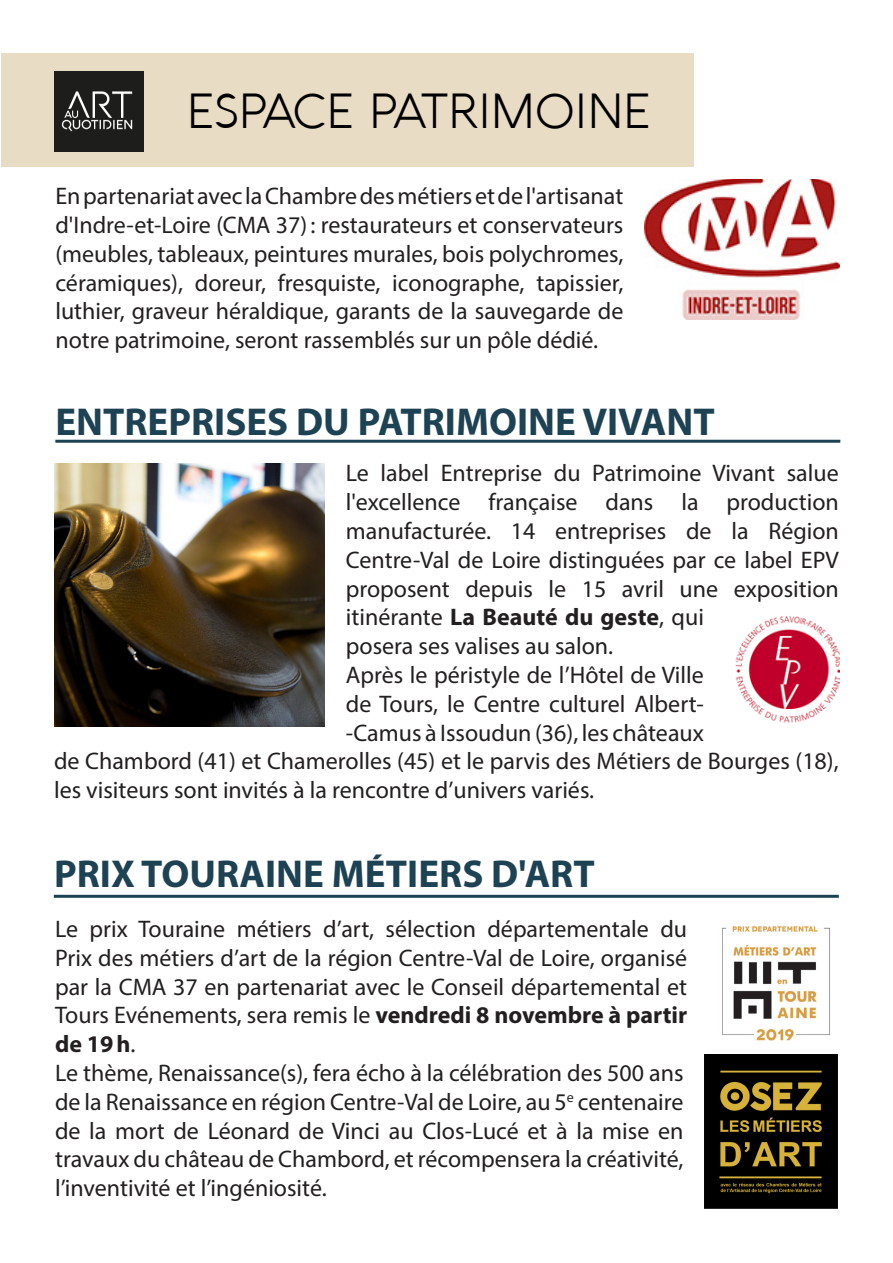
<style>
.page{position:relative;width:893px;height:1263px;background:#fff}
.page>*{position:absolute;margin:0;border:0;box-sizing:border-box;transform-origin:0 0}
.t1{font:300 48px "Aquawax";color:#000001}
.t2{font:700 39px "Myriad Pro";color:#1d4254}
.t3{font:24px/28.8px "Myriad Pro";color:#231f20}
.t4{font:700 24px "Myriad Pro";color:#231f20}
.s1{font-weight:400}
.s2{font-weight:700}
</style>
<div class="page">
<div style="left:1px;top:54px;width:693px;height:113px;background:#e9dcc5"></div>
<img style="left:55px;top:71px;width:88px;height:80px">
<hr style="left:55px;top:440px;width:785px;height:3px;background:#1d4254">
<hr style="left:54px;top:895px;width:785px;height:3px;background:#1d4254">
<img style="left:722px;top:926px;width:108px;height:115px">
<img style="left:735px;top:616px;width:105px;height:107px">
<img style="left:645px;top:179px;width:195px;height:141px">
<img style="left:705px;top:1054px;width:133px;height:155px">
<img style="left:54px;top:463px;width:271px;height:264px">
<h1 class="t1" style="left:187px;top:83px;width:465px">ESPACE PATRIMOINE</h1>
<p class="t3" style="left:55px;top:181px;width:570px;text-align:justify">En partenariat avec la Chambre des métiers et de l'artisanat d'Indre-et-Loire (CMA 37): restaurateurs et conservateurs (meubles, tableaux, peintures murales, bois polychromes, céramiques), doreur, fresquiste, iconographe, tapissier, luthier, graveur héraldique, garants de la sauvegarde de notre patrimoine, seront rassemblés sur un pôle dédié.</p>
<h2 class="t2" style="left:55px;top:397px;width:661px">ENTREPRISES DU PATRIMOINE VIVANT</h2>
<p class="t3" style="left:346px;top:458px;width:494px">Le label Entreprise du Patrimoine Vivant salue</p>
<p class="t3" style="left:346px;top:487px;width:494px">l'excellence française dans la production</p>
<p class="t3" style="left:346px;top:516px;width:494px">manufacturée. 14 entreprises de la Région</p>
<p class="t3" style="left:346px;top:545px;width:494px">Centre-Val de Loire distinguées par ce label EPV</p>
<p class="t3" style="left:346px;top:574px;width:494px">proposent depuis le 15 avril une exposition</p>
<p class="t4" style="left:346px;top:602px;width:360px"><span class="s1">itinérante</span> La Beauté du geste<span class="s1">, qui</span></p>
<p class="t3" style="left:346px;top:631px;width:269px">posera ses valises au salon.</p>
<p class="t3" style="left:346px;top:660px;width:360px">Après le péristyle de l’Hôtel de Ville</p>
<p class="t3" style="left:346px;top:689px;width:360px">de Tours, le Centre culturel Albert-</p>
<p class="t3" style="left:346px;top:718px;width:360px">-Camus à Issoudun (36), les châteaux</p>
<p class="t3" style="left:54px;top:746px;width:786px">de Chambord (41) et Chamerolles (45) et le parvis des Métiers de Bourges (18),</p>
<p class="t3" style="left:54px;top:775px;width:542px">les visiteurs sont invités à la rencontre d’univers variés.</p>
<h2 class="t2" style="left:54px;top:848px;width:542px">PRIX TOURAINE MÉTIERS D'ART</h2>
<p class="t3" style="left:55px;top:914px;width:634px">Le prix Touraine métiers d’art, sélection départementale du Prix des métiers d’art de la région Centre-Val de Loire, organisé par la CMA 37 en partenariat avec le Conseil départemental et Tours Evénements, sera remis le <span class="s2">vendredi 8 novembre à partir de 19h</span>.<br>Le thème, Renaissance(s), fera écho à la célébration des 500 ans de la Renaissance en région Centre-Val de Loire, au 5<sup>e</sup> centenaire de la mort de Léonard de Vinci au Clos-Lucé et à la mise en travaux du château de Chambord, et récompensera la créativité, l’inventivité et l’ingéniosité.</p>
</div>
